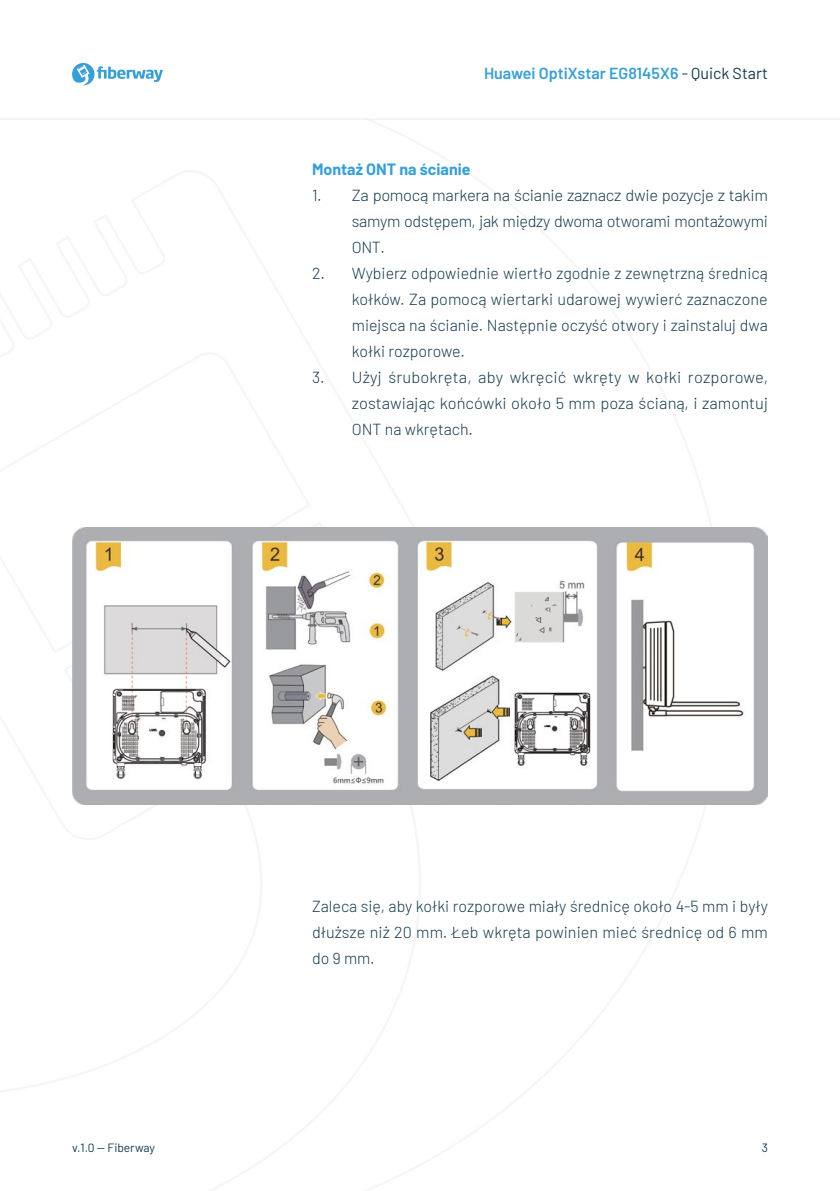
<style>
.page{position:relative;width:840px;height:1191px;background:#fff}
.page>*{position:absolute;margin:0;border:0;box-sizing:border-box;transform-origin:0 0}
.t1{font:300 16px/26px "Barlow";color:#153a4e;text-align:justify}
.t2{font:600 16px "Barlow";color:#359fda}
.t3{font:700 16px "Barlow";color:#359fda}
.t4{font:12px "Barlow";color:#153a4e}
.s1{font-weight:400;color:#153a4e}
</style>
<div class="page">
<svg style="left:72px;top:63px;width:91px;height:22px"></svg>
<hr style="left:0;top:119px;width:839px;height:1px;background:#ededed">
<img style="left:72px;top:527px;width:695px;height:277px">
<p class="t2" style="left:483px;top:61px;width:285px">Huawei OptiXstar EG8145X6 <span class="s1">- Quick Start</span></p>
<p class="t3" style="left:312px;top:157px;width:160px">Montaż ONT na ścianie</p>
<p class="t1" style="left:351px;top:181px;width:417px;text-indent:-40px">1. Za pomocą markera na ścianie zaznacz dwie pozycje z takim samym odstępem, jak między dwoma otworami montażowymi ONT.</p>
<p class="t1" style="left:351px;top:259px;width:417px;text-indent:-40px">2. Wybierz odpowiednie wiertło zgodnie z zewnętrzną średnicą kołków. Za pomocą wiertarki udarowej wywierć zaznaczone miejsca na ścianie. Następnie oczyść otwory i zainstaluj dwa kołki rozporowe.</p>
<p class="t1" style="left:351px;top:363px;width:417px;text-indent:-40px">3. Użyj śrubokręta, aby wkręcić wkręty w kołki rozporowe, zostawiając końcówki około 5 mm poza ścianą, i zamontuj ONT na wkrętach.</p>
<p class="t1" style="left:312px;top:892px;width:457px">Zaleca się, aby kołki rozporowe miały średnicę około 4-5 mm i były dłuższe niż 20 mm. Łeb wkręta powinien mieć średnicę od 6 mm do 9 mm.</p>
<p class="t4" style="left:72px;top:1139px;width:84px">v.1.0 — Fiberway</p>
<p class="t4" style="left:761px;top:1139px;width:8px">3</p>
</div>
